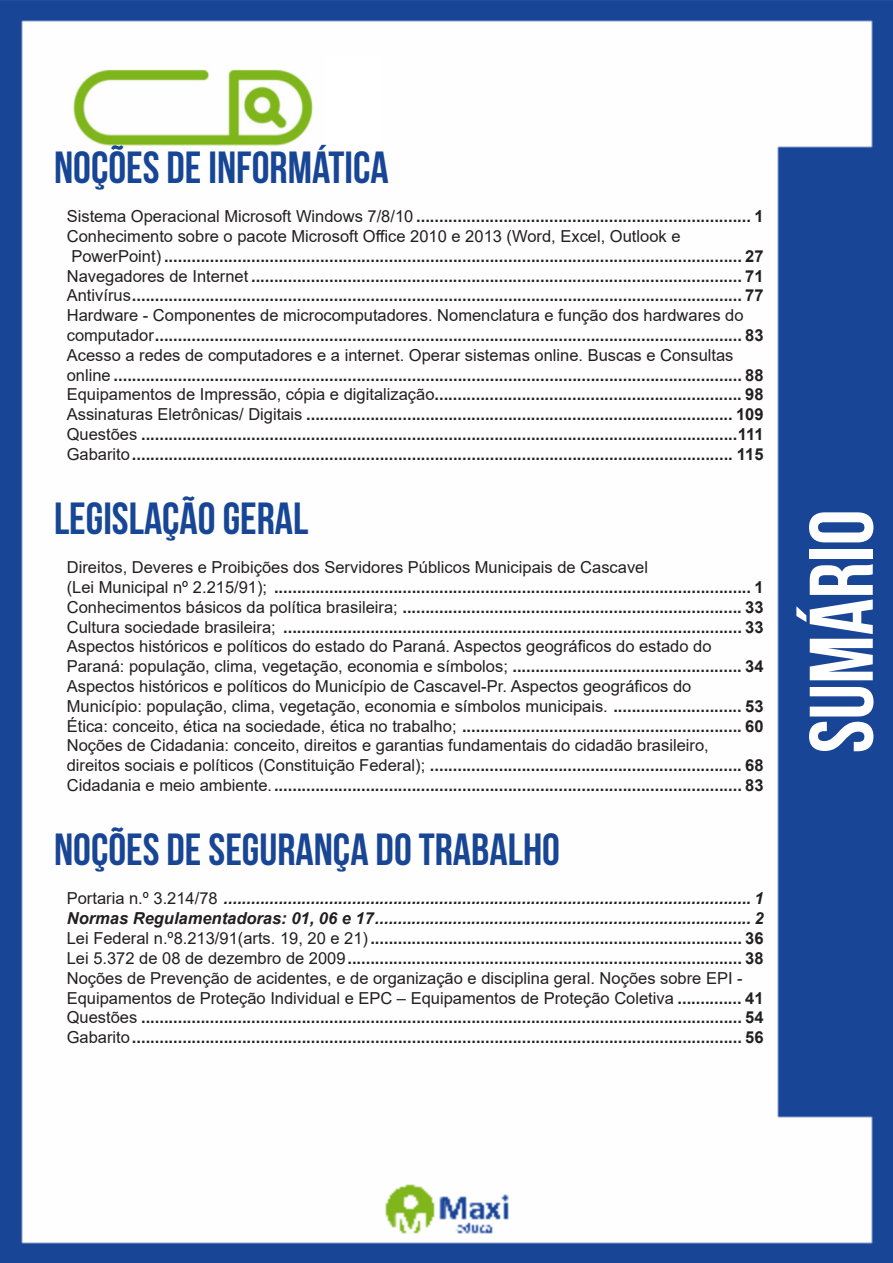
<style>
.page{position:relative;width:893px;height:1263px;background:#fff}
.page>*{position:absolute;margin:0;border:0;box-sizing:border-box;transform-origin:0 0}
.t1{font:700 90px "Bebas Neue";color:#fff}
.t2{font:700 45px "Bebas Neue";color:#184696}
.t3{font:700 45px "Bebas Neue";color:#184695}
.tabulação_sumario{font:700 16.5px "Arial";color:#231f20}
.tabulação_sumario-2{font:16.5px "Arial";color:#231f20}
.tabulação_sumario-3{font:italic 700 16.5px "Arial";color:#231f20}
.s1{font-weight:400}
.s2{font-weight:700}
.s3{font-weight:400;font-style:normal}
</style>
<div class="page">
<img style="left:0;top:0;width:893px;height:1263px">
<div style="left:55px;top:55px;width:327px;height:121px;background:#fff"></div>
<img style="left:54px;top:54px;width:271px;height:102px">
<p class="t2" style="left:54px;top:142px;width:336px">NOÇÕES DE INFORMÁTICA</p>
<p class="tabulação_sumario" style="left:67px;top:205px;width:698px"><span class="s1">Sistema Operacional Microsoft Windows 7/8/10</span> ......................................................................... 1</p>
<p class="tabulação_sumario-2" style="left:67px;top:225px;width:615px">Conhecimento sobre o pacote Microsoft Office 2010 e 2013 (Word, Excel, Outlook e</p>
<p class="tabulação_sumario" style="left:71px;top:244px;width:694px"><span class="s1">PowerPoint)</span> .............................................................................................................................. 27</p>
<p class="tabulação_sumario" style="left:67px;top:264px;width:698px"><span class="s1">Navegadores de Internet</span> ........................................................................................................... 71</p>
<p class="tabulação_sumario" style="left:67px;top:284px;width:698px"><span class="s1">Antivírus</span>..................................................................................................................................... 77</p>
<p class="tabulação_sumario-2" style="left:67px;top:304px;width:678px">Hardware - Componentes de microcomputadores. Nomenclatura e função dos hardwares do</p>
<p class="tabulação_sumario" style="left:67px;top:324px;width:698px"><span class="s1">computador</span>................................................................................................................................ 83</p>
<p class="tabulação_sumario-2" style="left:67px;top:344px;width:668px">Acesso a redes de computadores e a internet. Operar sistemas online. Buscas e Consultas</p>
<p class="tabulação_sumario" style="left:67px;top:363px;width:698px"><span class="s1">online</span> ......................................................................................................................................... 88</p>
<p class="tabulação_sumario" style="left:67px;top:383px;width:698px"><span class="s1">Equipamentos de Impressão, cópia e digitalização</span>................................................................... 98</p>
<p class="tabulação_sumario" style="left:67px;top:403px;width:698px"><span class="s1">Assinaturas Eletrônicas/ Digitais</span> ............................................................................................. 109</p>
<p class="tabulação_sumario" style="left:67px;top:423px;width:698px"><span class="s1">Questões</span> ..................................................................................................................................111</p>
<p class="tabulação_sumario" style="left:67px;top:442px;width:698px"><span class="s1">Gabarito</span>................................................................................................................................... 115</p>
<p class="t2" style="left:54px;top:493px;width:256px">LEGISLAÇÃO GERAL</p>
<p class="tabulação_sumario-2" style="left:67px;top:556px;width:583px">Direitos, Deveres e Proibições dos Servidores Públicos Municipais de Cascavel</p>
<p class="tabulação_sumario" style="left:67px;top:576px;width:698px"><span class="s1">(Lei Municipal nº 2.215/91);</span> ........................................................................................................ 1</p>
<p class="tabulação_sumario" style="left:67px;top:595px;width:698px"><span class="s1">Conhecimentos básicos da política brasileira;</span> .......................................................................... 33</p>
<p class="tabulação_sumario" style="left:67px;top:615px;width:698px"><span class="s1">Cultura sociedade brasileira;</span> .................................................................................................... 33</p>
<p class="tabulação_sumario-2" style="left:67px;top:635px;width:646px">Aspectos históricos e políticos do estado do Paraná. Aspectos geográficos do estado do</p>
<p class="tabulação_sumario" style="left:67px;top:655px;width:698px"><span class="s1">Paraná: população, clima, vegetação, economia e símbolos;</span> .................................................. 34</p>
<p class="tabulação_sumario-2" style="left:67px;top:675px;width:626px">Aspectos históricos e políticos do Município de Cascavel-Pr. Aspectos geográficos do</p>
<p class="tabulação_sumario-2" style="left:67px;top:695px;width:698px">Município: população, clima, vegetação, economia e símbolos municipais. <span class="s2">............................ 53</span></p>
<p class="tabulação_sumario" style="left:67px;top:714px;width:698px"><span class="s1">Ética: conceito, ética na sociedade, ética no trabalho;</span> ............................................................. 60</p>
<p class="tabulação_sumario-2" style="left:67px;top:734px;width:643px">Noções de Cidadania: conceito, direitos e garantias fundamentais do cidadão brasileiro,</p>
<p class="tabulação_sumario" style="left:67px;top:754px;width:698px"><span class="s1">direitos sociais e políticos (Constituição Federal);</span> .................................................................... 68</p>
<p class="tabulação_sumario" style="left:67px;top:774px;width:698px"><span class="s1">Cidadania e meio ambiente.</span>...................................................................................................... 83</p>
<p class="t3" style="left:54px;top:825px;width:508px">NOÇÕES DE SEGURANÇA DO TRABALHO</p>
<p class="tabulação_sumario-3" style="left:67px;top:888px;width:698px"><span class="s3">Portaria n.º 3.214/78</span> ................................................................................................................... 1</p>
<p class="tabulação_sumario-3" style="left:67px;top:907px;width:698px">Normas Regulamentadoras: 01, 06 e 17.................................................................................. 2</p>
<p class="tabulação_sumario" style="left:67px;top:927px;width:698px"><span class="s1">Lei Federal n.º8.213/91(arts. 19, 20 e 21)</span>................................................................................. 36</p>
<p class="tabulação_sumario" style="left:67px;top:946px;width:698px"><span class="s1">Lei 5.372 de 08 de dezembro de 2009</span>...................................................................................... 38</p>
<p class="tabulação_sumario-2" style="left:67px;top:966px;width:677px">Noções de Prevenção de acidentes, e de organização e disciplina geral. Noções sobre EPI -</p>
<p class="tabulação_sumario-2" style="left:67px;top:986px;width:698px">Equipamentos de Proteção Individual e EPC – Equipamentos de Proteção Coletiva <span class="s2">.............. 41</span></p>
<p class="tabulação_sumario" style="left:67px;top:1006px;width:698px"><span class="s1">Questões</span> ................................................................................................................................... 54</p>
<p class="tabulação_sumario" style="left:67px;top:1026px;width:698px"><span class="s1">Gabarito</span>..................................................................................................................................... 56</p>
<h1 class="t1" style="left:792px;top:753px;width:245px;rotate:-90deg">SUMÁRIO</h1>
</div>
